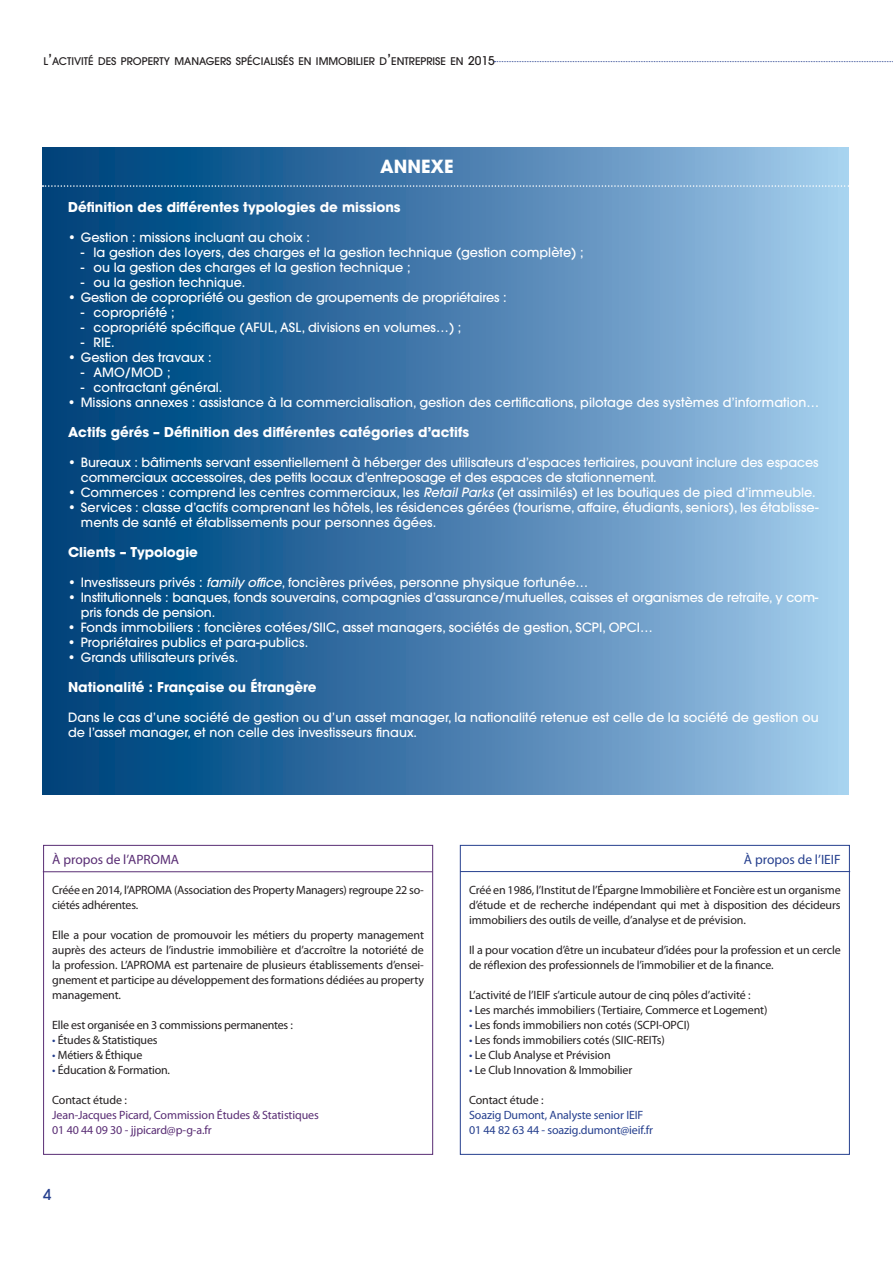
<style>
.page{position:relative;width:893px;height:1263px;background:#fff}
.page>*{position:absolute;margin:0;border:0;box-sizing:border-box;transform-origin:0 0}
.t1{font:700 18px "ITC Avant Garde Std";color:#fff}
.t2{font:500 15px "ITC Avant Garde Std";color:#253f8e}
.t3{font:700 13.5px "ITC Avant Garde Std";color:#fff}
.t4{font:13.5px "Myriad Pro";color:#592d74}
.t5{font:13.5px "Myriad Pro";color:#253f8e}
.t6{font:500 12.75px/15px "ITC Avant Garde Std";color:#fff}
.t7{font:12px/15px "Myriad Pro";letter-spacing:-.01em;color:#231f20}
.t8{font:12px/15px "Myriad Pro";letter-spacing:-.01em;color:#592d74}
.t9{font:12px/15px "Myriad Pro";letter-spacing:-.01em;color:#253f8e}
.t10{font:500 10.5px "ITC Avant Garde Std";color:#231f20}
.s1{font-size:15px}
.s2{font-size:12px}
.s3{font-style:italic}
.s4{color:#253f8e}
</style>
<div class="page">
<svg style="left:494px;top:61px;width:399px;height:1px"></svg>
<div style="left:43px;top:148px;width:805px;height:646px;background:linear-gradient(to right,#003975,#a2c8ea)"></div>
<svg style="left:43px;top:185px;width:806px;height:2px;background:#78a2c4"></svg>
<div style="left:43px;top:845px;width:390px;height:309px;border:1px solid #592d74"></div>
<hr style="left:43px;top:871px;width:389px;height:1px;background:#592d74">
<div style="left:460px;top:845px;width:390px;height:309px;border:1px solid #253f8e"></div>
<hr style="left:460px;top:871px;width:390px;height:1px;background:#253f8e">
<p class="t10" style="left:43px;top:55px;width:453px">L<span class="s1">’</span>ACTIVITÉ DES PROPERTY MANAGERS SPÉCIALISÉS EN IMMOBILIER D<span class="s1">’</span>ENTREPRISE EN <span class="s2">2015</span></p>
<h1 class="t1" style="left:380px;top:154px;width:75px">ANNEXE</h1>
<p class="t3" style="left:68px;top:198px;width:334px">Définition des différentes typologies de missions</p>
<p class="t6" style="left:68px;top:230px;width:243px">• Gestion : missions incluant au choix :</p>
<p class="t6" style="left:81px;top:245px;width:504px">- la gestion des loyers, des charges et la gestion technique (gestion complète) ;</p>
<p class="t6" style="left:81px;top:260px;width:331px">- ou la gestion des charges et la gestion technique ;</p>
<p class="t6" style="left:81px;top:275px;width:166px">- ou la gestion technique.</p>
<p class="t6" style="left:68px;top:290px;width:440px">• Gestion de copropriété ou gestion de groupements de propriétaires :</p>
<p class="t6" style="left:81px;top:305px;width:96px">- copropriété ;</p>
<p class="t6" style="left:81px;top:320px;width:382px">- copropriété spécifique (AFUL, ASL, divisions en volumes…) ;</p>
<p class="t6" style="left:81px;top:335px;width:35px">- RIE.</p>
<p class="t6" style="left:68px;top:350px;width:145px">• Gestion des travaux :</p>
<p class="t6" style="left:81px;top:365px;width:91px">- AMO/MOD ;</p>
<p class="t6" style="left:81px;top:380px;width:143px">- contractant général.</p>
<p class="t6" style="left:68px;top:395px;width:753px">• Missions annexes : assistance à la commercialisation, gestion des certifications, pilotage des systèmes d’information…</p>
<p class="t3" style="left:68px;top:423px;width:403px">Actifs gérés – Définition des différentes catégories d’actifs</p>
<p class="t6" style="left:81px;top:455px;width:739px;text-indent:-13px">• Bureaux : bâtiments servant essentiellement à héberger des utilisateurs d’espaces tertiaires, pouvant inclure des espaces commerciaux accessoires, des petits locaux d’entreposage et des espaces de stationnement.</p>
<p class="t6" style="left:68px;top:485px;width:749px">• Commerces : comprend les centres commerciaux, les <span class="s3">Retail Parks</span> (et assimilés) et les boutiques de pied d’immeuble.</p>
<p class="t6" style="left:81px;top:500px;width:739px;text-indent:-13px">• Services : classe d’actifs comprenant les hôtels, les résidences gérées (tourisme, affaire, étudiants, seniors), les établisse&shy;ments de santé et établissements pour personnes âgées.</p>
<p class="t3" style="left:68px;top:543px;width:131px">Clients – Typologie</p>
<p class="t6" style="left:68px;top:575px;width:522px">• Investisseurs privés : <span class="s3">family office</span>, foncières privées, personne physique fortunée…</p>
<p class="t6" style="left:81px;top:590px;width:739px;text-indent:-13px">• Institutionnels : banques, fonds souverains, compagnies d’assurance/mutuelles, caisses et organismes de retraite, y com&shy;pris fonds de pension.</p>
<p class="t6" style="left:68px;top:620px;width:586px">• Fonds immobiliers : foncières cotées/SIIC, asset managers, sociétés de gestion, SCPI, OPCI…</p>
<p class="t6" style="left:68px;top:635px;width:242px">• Propriétaires publics et para-publics.</p>
<p class="t6" style="left:68px;top:650px;width:172px">• Grands utilisateurs privés.</p>
<p class="t3" style="left:68px;top:678px;width:250px">Nationalité : Française ou Étrangère</p>
<p class="t6" style="left:68px;top:710px;width:752px">Dans le cas d’une société de gestion ou d’un asset manager, la nationalité retenue est celle de la société de gestion ou de l’asset manager, et non celle des investisseurs finaux.</p>
<p class="t4" style="left:52px;top:851px;width:128px">À propos de l’APROMA</p>
<p class="t7" style="left:52px;top:882px;width:373px">Créée en 2014, l’APROMA (Association des Property Managers) regroupe 22 so&shy;ciétés adhérentes.</p>
<p class="t7" style="left:52px;top:927px;width:373px;text-align:justify">Elle a pour vocation de promouvoir les métiers du property management auprès des acteurs de l’industrie immobilière et d’accroître la notoriété de la profession. L’APROMA est partenaire de plusieurs établissements d’ensei&shy;gnement et participe au développement des formations dédiées au property management.</p>
<p class="t7" style="left:52px;top:1017px;width:242px">Elle est organisée en 3 commissions permanentes :</p>
<p class="t7" style="left:52px;top:1032px;width:107px"><span class="s4">•</span> Études &amp; Statistiques</p>
<p class="t7" style="left:52px;top:1047px;width:92px"><span class="s4">•</span> Métiers &amp; Éthique</p>
<p class="t7" style="left:52px;top:1062px;width:119px"><span class="s4">•</span> Éducation &amp; Formation.</p>
<p class="t7" style="left:52px;top:1092px;width:76px">Contact étude :</p>
<p class="t8" style="left:52px;top:1107px;width:268px">Jean-Jacques Picard, Commission Études &amp; Statistiques<br>01 40 44 09 30 - jjpicard@p-g-a.fr</p>
<p class="t2" style="left:43px;top:1184px;width:10px">4</p>
<p class="t5" style="left:744px;top:851px;width:98px">À propos de l’IEIF</p>
<p class="t7" style="left:469px;top:882px;width:373px;text-align:justify">Créé en 1986, l’Institut de l’Épargne Immobilière et Foncière est un organisme d’étude et de recherche indépendant qui met à disposition des décideurs immobiliers des outils de veille, d’analyse et de prévision.</p>
<p class="t7" style="left:469px;top:942px;width:373px">Il a pour vocation d’être un incubateur d’idées pour la profession et un cercle de réflexion des professionnels de l’immobilier et de la finance.</p>
<p class="t7" style="left:469px;top:987px;width:283px">L’activité de l’IEIF s’articule autour de cinq pôles d’activité :</p>
<p class="t7" style="left:469px;top:1002px;width:300px"><span class="s4">•</span> Les marchés immobiliers (Tertiaire, Commerce et Logement)</p>
<p class="t7" style="left:469px;top:1017px;width:222px"><span class="s4">•</span> Les fonds immobiliers non cotés (SCPI-OPCI)</p>
<p class="t7" style="left:469px;top:1032px;width:197px"><span class="s4">•</span> Les fonds immobiliers cotés (SIIC-REITs)</p>
<p class="t7" style="left:469px;top:1047px;width:143px"><span class="s4">•</span> Le Club Analyse et Prévision</p>
<p class="t7" style="left:469px;top:1062px;width:165px"><span class="s4">•</span> Le Club Innovation &amp; Immobilier</p>
<p class="t7" style="left:469px;top:1092px;width:76px">Contact étude :</p>
<p class="t9" style="left:469px;top:1107px;width:186px">Soazig Dumont, Analyste senior IEIF<br>01 44 82 63 44 - soazig.dumont@ieif.fr</p>
</div>
